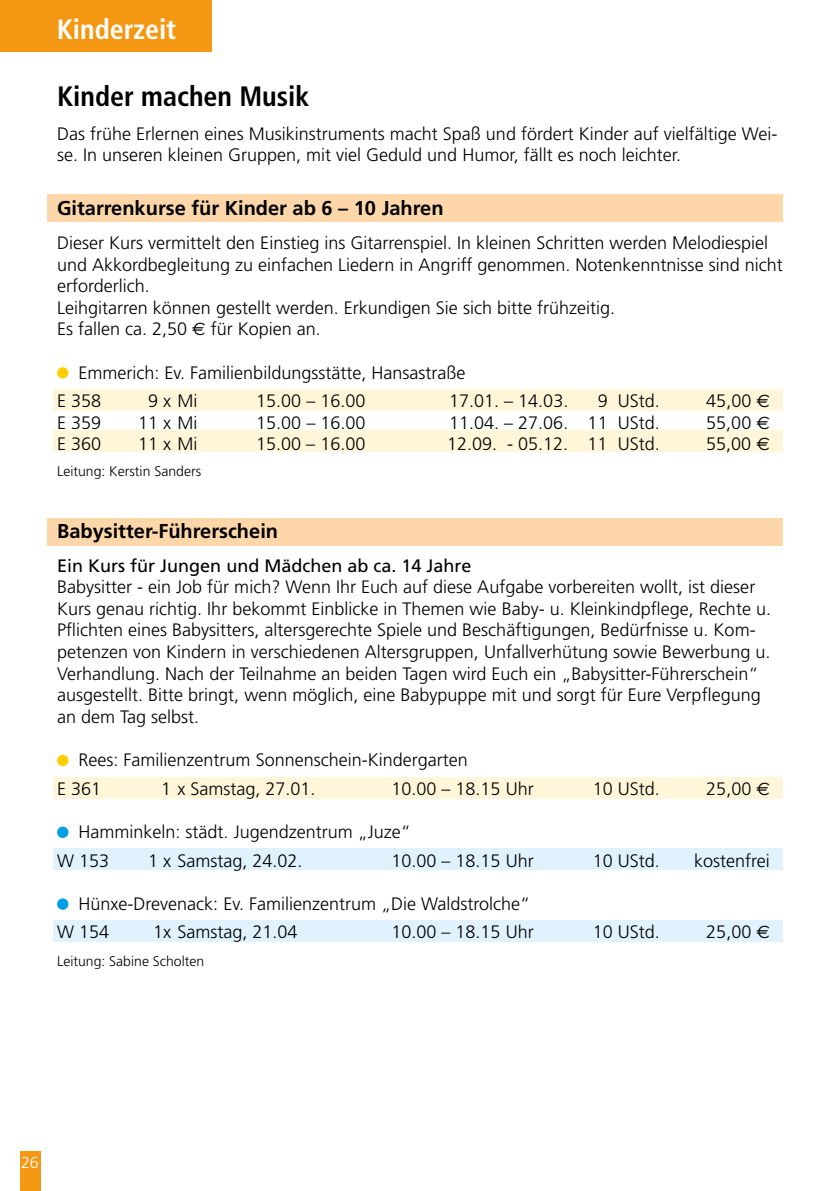
<style>
.page{position:relative;width:840px;height:1191px;background:#fff}
.page>*{position:absolute;margin:0;border:0;box-sizing:border-box;transform-origin:0 0}
.t1{font:700 condensed 28px "Frutiger";color:#000}
.t2{font:700 condensed 28px "Frutiger";color:#fff}
.t3{font:700 20px "Frutiger";color:#000}
.t4{font:300 18px/21.6px "Frutiger";color:#000}
.t5{font:18px "Frutiger";color:#000}
.t6{font:300 16px "Frutiger";color:#fff}
.t7{font:300 14px "Frutiger";color:#000}
.s1{font-family:"Euro Sans";font-weight:400}
</style>
<div class="page">
<div style="left:20px;top:1151px;width:20px;height:40px;background:#f49712"></div>
<div style="left:0;top:0;width:211px;height:51px;background:#f49712"></div>
<div style="left:53px;top:777px;width:729px;height:22px;background:#fff5d8"></div>
<div style="left:48px;top:518px;width:734px;height:28px;background:#fdd7aa"></div>
<div style="left:53px;top:430px;width:729px;height:22px;background:#fff5d8"></div>
<div style="left:53px;top:920px;width:729px;height:22px;background:#dff2fd"></div>
<div style="left:53px;top:389px;width:729px;height:21px;background:#fff5d8"></div>
<div style="left:53px;top:848px;width:729px;height:21px;background:#dff2fd"></div>
<div style="left:48px;top:194px;width:734px;height:27px;background:#fdd7aa"></div>
<div style="left:57px;top:367px;width:11px;height:11px;background:#ffce00;border-radius:50%"></div>
<div style="left:57px;top:755px;width:11px;height:11px;background:#ffce00;border-radius:50%"></div>
<div style="left:57px;top:826px;width:11px;height:12px;background:#009fe3;border-radius:50%"></div>
<div style="left:57px;top:898px;width:11px;height:11px;background:#009fe3;border-radius:50%"></div>
<h1 class="t2" style="left:57px;top:12px;width:121px">Kinderzeit</h1>
<h1 class="t1" style="left:57px;top:80px;width:254px">Kinder machen Musik</h1>
<p class="t4" style="left:57px;top:123px;width:721px">Das frühe Erlernen eines Musikinstruments macht Spaß und fördert Kinder auf vielfältige Wei&shy;se. In unseren kleinen Gruppen, mit viel Geduld und Humor, fällt es noch leichter.</p>
<p class="t3" style="left:57px;top:197px;width:388px">Gitarrenkurse für Kinder ab 6 – 10 Jahren</p>
<p class="t4" style="left:57px;top:232px;width:726px">Dieser Kurs vermittelt den Einstieg ins Gitarrenspiel. In kleinen Schritten werden Melodiespiel und Akkordbegleitung zu einfachen Liedern in Angriff genommen. Notenkenntnisse sind nicht erforderlich.<br>Leihgitarren können gestellt werden. Erkundigen Sie sich bitte frühzeitig.<br>Es fallen ca. 2,50 <span class="s1">E</span> für Kopien an.</p>
<p class="t4" style="left:57px;top:358px;width:410px;line-height:28.6px;text-indent:21px">Emmerich: Ev. Familienbildungsstätte, Hansastraße<br>E 358</p>
<p class="t4" style="left:148px;top:390px;width:51px">9 x Mi</p>
<p class="t4" style="left:256px;top:390px;width:111px">15.00 – 16.00</p>
<p class="t4" style="left:449px;top:390px;width:121px">17.01. – 14.03.</p>
<p class="t4" style="left:597px;top:390px;width:64px">9 UStd.</p>
<p class="t4" style="left:706px;top:390px;width:65px">45,00 <span class="s1">E</span></p>
<p class="t4" style="left:57px;top:412px;width:46px">E 359</p>
<p class="t4" style="left:138px;top:412px;width:61px">11 x Mi</p>
<p class="t4" style="left:256px;top:412px;width:111px">15.00 – 16.00</p>
<p class="t4" style="left:449px;top:412px;width:212px">11.04. – 27.06. 11 UStd.</p>
<p class="t4" style="left:705px;top:412px;width:65px">55,00 <span class="s1">E</span></p>
<p class="t4" style="left:57px;top:433px;width:46px">E 360</p>
<p class="t4" style="left:138px;top:433px;width:61px">11 x Mi</p>
<p class="t4" style="left:256px;top:433px;width:111px">15.00 – 16.00</p>
<p class="t4" style="left:447px;top:433px;width:214px">12.09. - 05.12. 11 UStd.</p>
<p class="t4" style="left:705px;top:433px;width:65px">55,00 <span class="s1">E</span></p>
<p class="t7" style="left:57px;top:463px;width:145px">Leitung: Kerstin Sanders</p>
<p class="t3" style="left:57px;top:519px;width:222px">Babysitter-Führerschein</p>
<p class="t5" style="left:57px;top:555px;width:416px">Ein Kurs für Jungen und Mädchen ab ca. 14 Jahre</p>
<p class="t4" style="left:57px;top:576px;width:715px">Babysitter - ein Job für mich? Wenn Ihr Euch auf diese Aufgabe vorbereiten wollt, ist dieser Kurs genau richtig. Ihr bekommt Einblicke in Themen wie Baby- u. Kleinkindpflege, Rechte u.<br>Pflichten eines Babysitters, altersgerechte Spiele und Beschäftigungen, Bedürfnisse u. Kom&shy;petenzen von Kindern in verschiedenen Altersgruppen, Unfallverhütung sowie Bewerbung u.<br>Verhandlung. Nach der Teilnahme an beiden Tagen wird Euch ein „Babysitter-Führerschein“ ausgestellt. Bitte bringt, wenn möglich, eine Babypuppe mit und sorgt für Eure Verpflegung an dem Tag selbst.</p>
<p class="t4" style="left:57px;top:745px;width:412px;line-height:28.6px;text-indent:21px">Rees: Familienzentrum Sonnenschein-Kindergarten<br>E 361</p>
<p class="t4" style="left:161px;top:777px;width:156px">1 x Samstag, 27.01.</p>
<p class="t4" style="left:391px;top:777px;width:144px">10.00 – 18.15 Uhr</p>
<p class="t4" style="left:592px;top:777px;width:69px">10 UStd.</p>
<p class="t4" style="left:706px;top:777px;width:65px">25,00 <span class="s1">E</span></p>
<p class="t4" style="left:57px;top:817px;width:355px;line-height:28.6px;text-indent:21px">Hamminkeln: städt. Jugendzentrum „Juze“<br>W 153</p>
<p class="t4" style="left:148px;top:849px;width:156px">1 x Samstag, 24.02.</p>
<p class="t4" style="left:391px;top:849px;width:144px">10.00 – 18.15 Uhr</p>
<p class="t4" style="left:592px;top:849px;width:69px">10 UStd.</p>
<p class="t4" style="left:693px;top:849px;width:77px">kostenfrei</p>
<p class="t4" style="left:57px;top:889px;width:474px;line-height:28.6px;text-indent:21px">Hünxe-Drevenack: Ev. Familienzentrum „Die Waldstrolche“<br>W 154</p>
<p class="t4" style="left:153px;top:921px;width:146px">1x Samstag, 21.04</p>
<p class="t4" style="left:391px;top:921px;width:144px">10.00 – 18.15 Uhr</p>
<p class="t4" style="left:592px;top:921px;width:69px">10 UStd.</p>
<p class="t4" style="left:706px;top:921px;width:65px">25,00 <span class="s1">E</span></p>
<p class="t7" style="left:57px;top:953px;width:149px">Leitung: Sabine Scholten</p>
<p class="t6" style="left:21px;top:1153px;width:19px">26</p>
</div>
